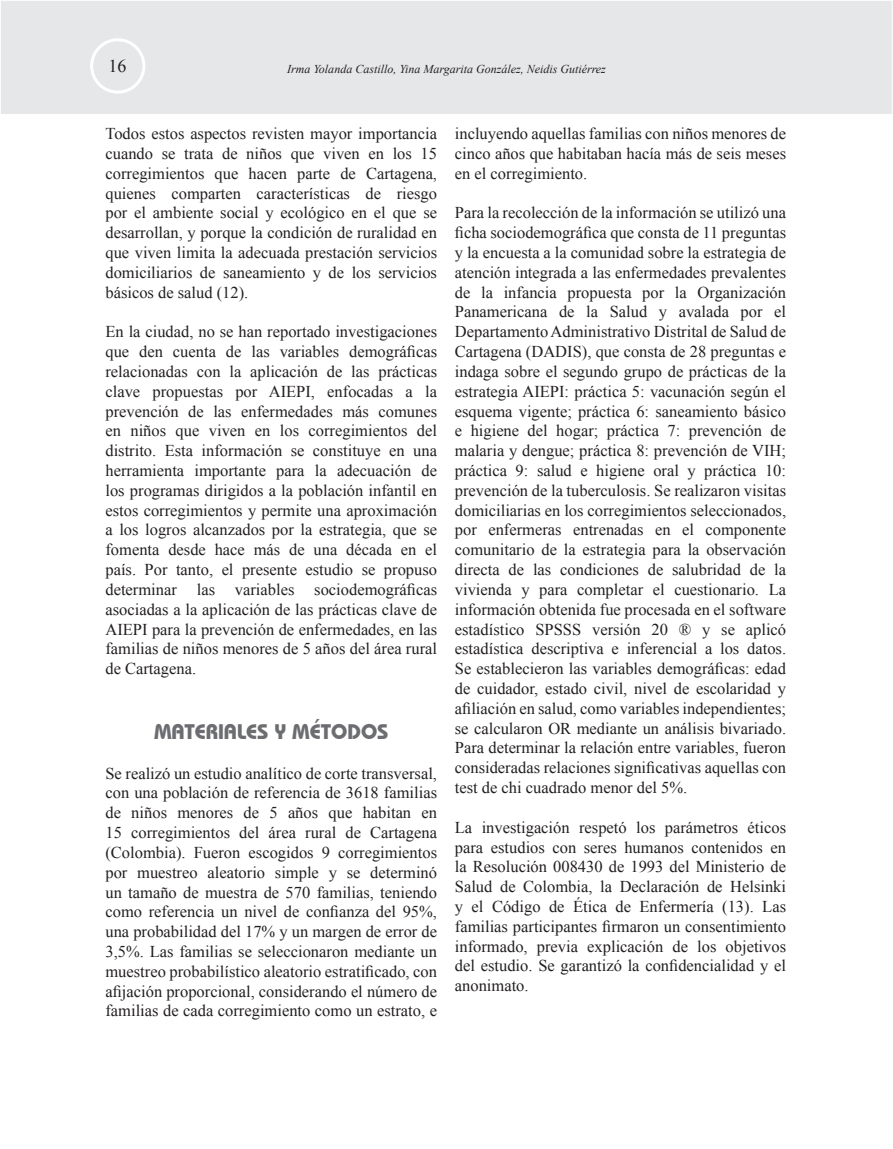
<style>
.page{position:relative;width:893px;height:1149px;background:#fff}
.page>*{position:absolute;margin:0;border:0;box-sizing:border-box;transform-origin:0 0}
.t1{font:700 21px "Bauhaus IT Cby BT";color:#6c6d70}
.t2{font:18px "Times New Roman";color:#231f20}
.t3{font:16.5px/19.8px "Times New Roman";color:#231f20;text-align:justify}
.t4{font:italic 12px "Times New Roman";color:#231f20}
</style>
<div class="page">
<div style="left:0;top:0;width:893px;height:114px;background:#e6e7e9"></div>
<div style="left:90px;top:38px;width:55px;height:56px;border:3px solid #fff;border-radius:50%"></div>
<p class="t2" style="left:109px;top:54px;width:19px">16</p>
<p class="t4" style="left:287px;top:61px;width:320px">Irma Yolanda Castillo, Yina Margarita González, Neidis Gutiérrez</p>
<p class="t3" style="left:105px;top:123px;width:333px">Todos estos aspectos revisten mayor importancia cuando se trata de niños que viven en los 15 corregimientos que hacen parte de Cartagena, quienes comparten características de riesgo por el ambiente social y ecológico en el que se desarrollan, y porque la condición de ruralidad en que viven limita la adecuada prestación servicios domiciliarios de saneamiento y de los servicios básicos de salud (12).</p>
<p class="t3" style="left:105px;top:321px;width:333px">En la ciudad, no se han reportado investigaciones que den cuenta de las variables demográficas relacionadas con la aplicación de las prácticas clave propuestas por AIEPI, enfocadas a la prevención de las enfermedades más comunes en niños que viven en los corregimientos del distrito. Esta información se constituye en una herramienta importante para la adecuación de los programas dirigidos a la población infantil en estos corregimientos y permite una aproximación a los logros alcanzados por la estrategia, que se fomenta desde hace más de una década en el país. Por tanto, el presente estudio se propuso determinar las variables sociodemográficas asociadas a la aplicación de las prácticas clave de AIEPI para la prevención de enfermedades, en las familias de niños menores de 5 años del área rural de Cartagena.</p>
<p class="t1" style="left:154px;top:718px;width:236px">MATERIALES Y MÉTODOS</p>
<p class="t3" style="left:105px;top:762px;width:333px">Se realizó un estudio analítico de corte transversal, con una población de referencia de 3618 familias de niños menores de 5 años que habitan en 15 corregimientos del área rural de Cartagena (Colombia). Fueron escogidos 9 corregimientos por muestreo aleatorio simple y se determinó un tamaño de muestra de 570 familias, teniendo como referencia un nivel de confianza del 95%, una probabilidad del 17% y un margen de error de 3,5%. Las familias se seleccionaron mediante un muestreo probabilístico aleatorio estratificado, con afijación proporcional, considerando el número de familias de cada corregimiento como un estrato, e</p>
<p class="t3" style="left:455px;top:123px;width:333px">incluyendo aquellas familias con niños menores de cinco años que habitaban hacía más de seis meses en el corregimiento.</p>
<p class="t3" style="left:455px;top:203px;width:333px">Para la recolección de la información se utilizó una ficha sociodemográfica que consta de 11 preguntas y la encuesta a la comunidad sobre la estrategia de atención integrada a las enfermedades prevalentes de la infancia propuesta por la Organización Panamericana de la Salud y avalada por el Departamento Administrativo Distrital de Salud de Cartagena (DADIS), que consta de 28 preguntas e indaga sobre el segundo grupo de prácticas de la estrategia AIEPI: práctica 5: vacunación según el esquema vigente; práctica 6: saneamiento básico e higiene del hogar; práctica 7: prevención de malaria y dengue; práctica 8: prevención de VIH; práctica 9: salud e higiene oral y práctica 10: prevención de la tuberculosis. Se realizaron visitas domiciliarias en los corregimientos seleccionados, por enfermeras entrenadas en el componente comunitario de la estrategia para la observación directa de las condiciones de salubridad de la vivienda y para completar el cuestionario. La información obtenida fue procesada en el software estadístico SPSSS versión 20 ® y se aplicó estadística descriptiva e inferencial a los datos.<br>Se establecieron las variables demográficas: edad de cuidador, estado civil, nivel de escolaridad y afiliación en salud, como variables independientes; se calcularon OR mediante un análisis bivariado.<br>Para determinar la relación entre variables, fueron consideradas relaciones significativas aquellas con test de chi cuadrado menor del 5%.</p>
<p class="t3" style="left:455px;top:816px;width:333px">La investigación respetó los parámetros éticos para estudios con seres humanos contenidos en la Resolución 008430 de 1993 del Ministerio de Salud de Colombia, la Declaración de Helsinki y el Código de Ética de Enfermería (13). Las familias participantes firmaron un consentimiento informado, previa explicación de los objetivos del estudio. Se garantizó la confidencialidad y el anonimato.</p>
</div>
